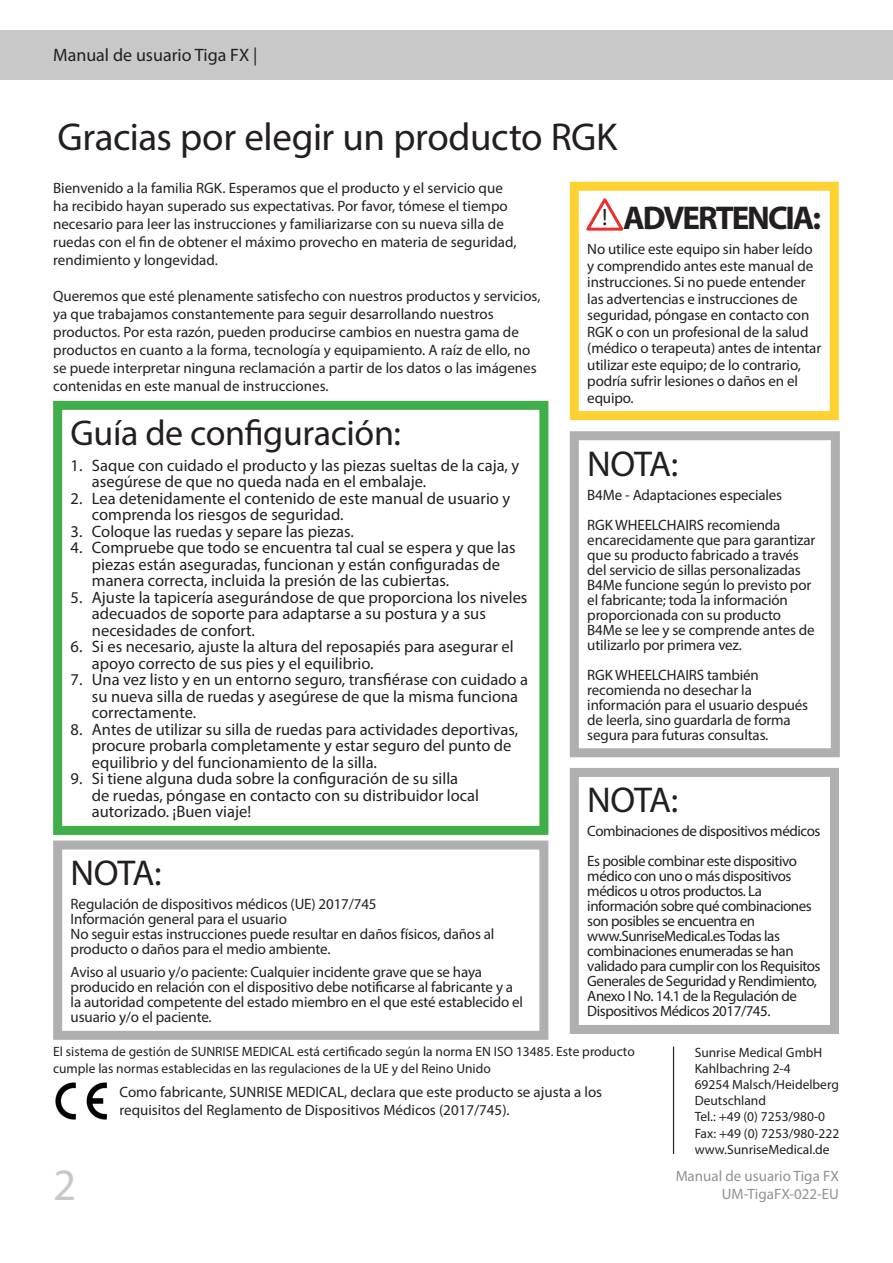
<style>
.page{position:relative;width:893px;height:1263px;background:#fff}
.page>*{position:absolute;margin:0;border:0;box-sizing:border-box;transform-origin:0 0}
.t1{font:45px "Myriad Pro";color:#c8c8c8}
.t2{font:39px "Myriad Pro";letter-spacing:-.01em;color:#231f20}
.Box_Heading{font:36px "Myriad Pro";letter-spacing:-.01em;color:#231f20}
.Box_Heading-2{font:700 33px "Myriad Pro";letter-spacing:-.06em;color:#231f20}
.t3{font:23.55px "Myriad Pro";color:#231f20}
.t4{font:18px "Myriad Pro";color:#231f20}
.t5{font:16.5px/16.5px "Myriad Pro";color:#231f20}
.Box_Text_10_11{font:15px/15px "Myriad Pro";letter-spacing:-.01em;color:#231f20}
.Box_Text_10_11-2{font:15px/15px "Myriad Pro";letter-spacing:-.03em;color:#231f20}
.t6{font:13.5px/16.2px "Myriad Pro";color:#231f20}
</style>
<div class="page">
<div style="left:0;top:31px;width:893px;height:49px;background:#c8c8c8"></div>
<div style="left:53px;top:401px;width:495px;height:434px;border:9px solid #40ae49"></div>
<div style="left:570px;top:182px;width:269px;height:238px;border:9px solid #ffd231"></div>
<svg style="left:586px;top:198px;width:38px;height:33px"></svg>
<hr style="left:673px;top:1046px;width:1px;height:108px;background:#231f20">
<div style="left:53px;top:840px;width:495px;height:200px;border:9px solid #afafaf"></div>
<div style="left:570px;top:431px;width:270px;height:326px;border:9px solid #afafaf"></div>
<div style="left:570px;top:768px;width:269px;height:266px;border:9px solid #afafaf"></div>
<img style="left:55px;top:1082px;width:52px;height:38px">
<p class="t4" style="left:53px;top:44px;width:206px">Manual de usuario Tiga FX |</p>
<p class="t2" style="left:57px;top:113px;width:561px">Gracias por elegir un producto RGK</p>
<p class="Box_Text_10_11" style="left:53px;top:179px;width:465px;line-height:18px">Bienvenido a la familia RGK. Esperamos que el producto y el servicio que ha recibido hayan superado sus expectativas. Por favor, tómese el tiempo necesario para leer las instrucciones y familiarizarse con su nueva silla de ruedas con el fin de obtener el máximo provecho en materia de seguridad, rendimiento y longevidad.</p>
<p class="Box_Text_10_11" style="left:53px;top:287px;width:489px;line-height:18px">Queremos que esté plenamente satisfecho con nuestros productos y servicios, ya que trabajamos constantemente para seguir desarrollando nuestros productos. Por esta razón, pueden producirse cambios en nuestra gama de productos en cuanto a la forma, tecnología y equipamiento. A raíz de ello, no se puede interpretar ninguna reclamación a partir de los datos o las imágenes contenidas en este manual de instrucciones.</p>
<p class="Box_Heading" style="left:71px;top:411px;width:332px">Guía de configuración:</p>
<p class="t5" style="left:92px;top:457px;width:429px;text-indent:-21px">1. Saque con cuidado el producto y las piezas sueltas de la caja, y asegúrese de que no queda nada en el embalaje.</p>
<p class="t5" style="left:92px;top:490px;width:420px;text-indent:-21px">2. Lea detenidamente el contenido de este manual de usuario y comprenda los riesgos de seguridad.</p>
<p class="t5" style="left:71px;top:523px;width:285px">3. Coloque las ruedas y separe las piezas.</p>
<p class="t5" style="left:92px;top:539px;width:425px;text-indent:-21px">4. Compruebe que todo se encuentra tal cual se espera y que las piezas están aseguradas, funcionan y están configuradas de manera correcta, incluida la presión de las cubiertas.</p>
<p class="t5" style="left:92px;top:589px;width:437px;text-indent:-21px">5. Ajuste la tapicería asegurándose de que proporciona los niveles adecuados de soporte para adaptarse a su postura y a sus necesidades de confort.</p>
<p class="t5" style="left:92px;top:638px;width:423px;text-indent:-21px">6. Si es necesario, ajuste la altura del reposapiés para asegurar el apoyo correcto de sus pies y el equilibrio.</p>
<p class="t5" style="left:92px;top:671px;width:438px;text-indent:-21px">7. Una vez listo y en un entorno seguro, transfiérase con cuidado a su nueva silla de ruedas y asegúrese de que la misma funciona correctamente.</p>
<p class="t5" style="left:92px;top:721px;width:428px;text-indent:-21px">8. Antes de utilizar su silla de ruedas para actividades deportivas, procure probarla completamente y estar seguro del punto de equilibrio y del funcionamiento de la silla.</p>
<p class="t5" style="left:92px;top:770px;width:389px;text-indent:-21px">9. Si tiene alguna duda sobre la configuración de su silla de ruedas, póngase en contacto con su distribuidor local autorizado. ¡Buen viaje!</p>
<p class="Box_Heading-2" style="left:623px;top:196px;width:199px">ADVERTENCIA:</p>
<p class="Box_Text_10_11" style="left:587px;top:241px;width:235px;line-height:16.5px">No utilice este equipo sin haber leído y comprendido antes este manual de instrucciones. Si no puede entender las advertencias e instrucciones de seguridad, póngase en contacto con RGK o con un profesional de la salud (médico o terapeuta) antes de intentar utilizar este equipo; de lo contrario, podría sufrir lesiones o daños en el equipo.</p>
<h3 class="t3" style="left:602px;top:202px;width:7px">!</h3>
<p class="Box_Heading" style="left:587px;top:441px;width:92px">NOTA:</p>
<p class="Box_Text_10_11" style="left:587px;top:487px;width:196px">B4Me - Adaptaciones especiales</p>
<p class="Box_Text_10_11" style="left:587px;top:517px;width:230px">RGK WHEELCHAIRS recomienda encarecidamente que para garantizar que su producto fabricado a través del servicio de sillas personalizadas B4Me funcione según lo previsto por el fabricante; toda la información proporcionada con su producto B4Me se lee y se comprende antes de utilizarlo por primera vez.</p>
<p class="Box_Text_10_11" style="left:587px;top:667px;width:222px">RGK WHEELCHAIRS también recomienda no desechar la información para el usuario después de leerla, sino guardarla de forma segura para futuras consultas.</p>
<p class="Box_Heading" style="left:587px;top:778px;width:92px">NOTA:</p>
<p class="Box_Text_10_11-2" style="left:587px;top:824px;width:235px">Combinaciones de dispositivos médicos</p>
<p class="Box_Text_10_11-2" style="left:587px;top:854px;width:235px">Es posible combinar este dispositivo médico con uno o más dispositivos médicos u otros productos. La información sobre qué combinaciones son posibles se encuentra en www.SunriseMedical.es Todas las combinaciones enumeradas se han validado para cumplir con los Requisitos Generales de Seguridad y Rendimiento, Anexo I No. 14.1 de la Regulación de Dispositivos Médicos 2017/745.</p>
<p class="t6" style="left:53px;top:1043px;width:583px">El sistema de gestión de SUNRISE MEDICAL está certificado según la norma EN ISO 13485. Este producto cumple las normas establecidas en las regulaciones de la UE y del Reino Unido</p>
<p class="Box_Text_10_11" style="left:119px;top:1082px;width:484px;line-height:18px">Como fabricante, SUNRISE MEDICAL, declara que este producto se ajusta a los requisitos del Reglamento de Dispositivos Médicos (2017/745).</p>
<p class="Box_Heading" style="left:71px;top:851px;width:92px">NOTA:</p>
<p class="Box_Text_10_11" style="left:71px;top:896px;width:307px">Regulación de dispositivos médicos (UE) 2017/745</p>
<p class="Box_Text_10_11" style="left:71px;top:911px;width:218px">Información general para el usuario</p>
<p class="Box_Text_10_11" style="left:71px;top:926px;width:425px">No seguir estas instrucciones puede resultar en daños físicos, daños al producto o daños para el medio ambiente.</p>
<p class="Box_Text_10_11" style="left:71px;top:964px;width:454px">Aviso al usuario y/o paciente: Cualquier incidente grave que se haya producido en relación con el dispositivo debe notificarse al fabricante y a la autoridad competente del estado miembro en el que esté establecido el usuario y/o el paciente.</p>
<p class="t6" style="left:695px;top:1044px;width:129px">Sunrise Medical GmbH</p>
<p class="t6" style="left:695px;top:1060px;width:97px">Kahlbachring 2-4</p>
<p class="t6" style="left:695px;top:1076px;width:146px">69254 Malsch/Heidelberg</p>
<p class="t6" style="left:695px;top:1092px;width:73px">Deutschland</p>
<p class="t6" style="left:695px;top:1108px;width:132px">Tel.: +49 (0) 7253/980-0</p>
<p class="t6" style="left:695px;top:1125px;width:146px">Fax: +49 (0) 7253/980-222</p>
<p class="t6" style="left:695px;top:1141px;width:136px">www.SunriseMedical.de</p>
<h1 class="t1" style="left:53px;top:1157px;width:25px">2</h1>
<p class="Box_Text_10_11" style="left:675px;top:1168px;width:165px">Manual de usuario Tiga FX</p>
<p class="Box_Text_10_11" style="left:722px;top:1186px;width:119px">UM-TigaFX-022-EU</p>
</div>
